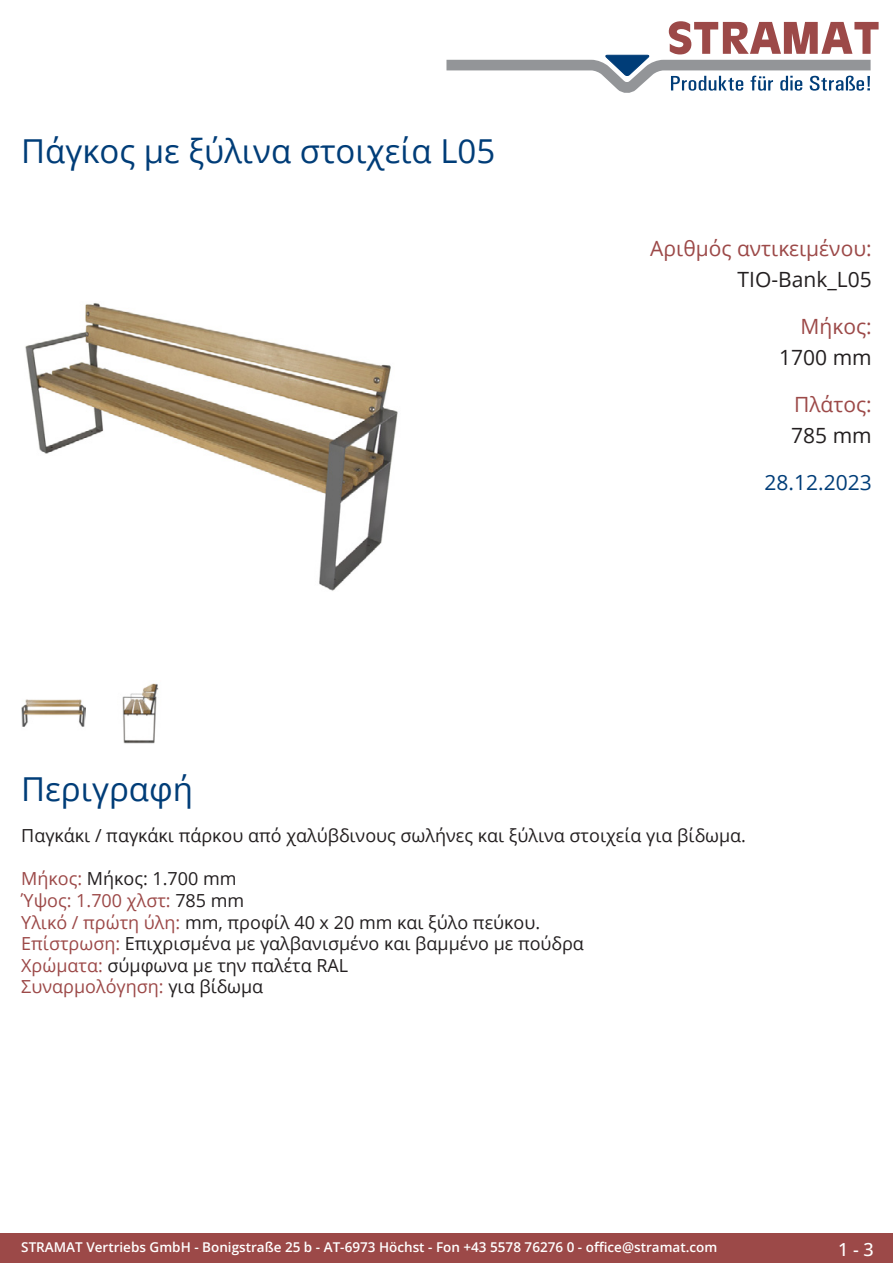
<style>
.page{position:relative;width:893px;height:1263px;background:#fff}
.page>*{position:absolute;margin:0;border:0;box-sizing:border-box;transform-origin:0 0}
.Produkttitel{font:33px "Open Sans";color:#003d78}
.TechDaten_Überschrif{font:21px "Open Sans";color:#9c4948}
.TechDaten_Inhalt{font:21px "Open Sans";color:#231f20}
.Erstellungsdatum{font:21px "Open Sans";color:#003d78}
.Beschreibung_Text{font:18px/21.6px "Open Sans";color:#231f20}
.t1{font:500 18px "Open Sans";color:#fff}
.t2{font:600 13.5px "Open Sans";color:#fff}
.s1{color:#9c4948}
</style>
<div class="page">
<div style="left:0;top:1233px;width:893px;height:30px;background:#9c4948"></div>
<svg style="left:446px;top:21px;width:433px;height:72px"></svg>
<img style="left:25px;top:303px;width:373px;height:288px">
<img style="left:21px;top:699px;width:64px;height:28px">
<img style="left:122px;top:683px;width:37px;height:61px">
<p class="Produkttitel" style="left:21px;top:128px;width:475px">Πάγκος με ξύλινα στοιχεία L05</p>
<p class="TechDaten_Überschrif" style="left:650px;top:234px;width:223px">Αριθμός αντικειμένου:</p>
<p class="TechDaten_Inhalt" style="left:738px;top:265px;width:136px">TIO-Bank_L05</p>
<p class="TechDaten_Überschrif" style="left:801px;top:312px;width:73px">Μήκος:</p>
<p class="TechDaten_Inhalt" style="left:779px;top:343px;width:94px">1700 mm</p>
<p class="TechDaten_Überschrif" style="left:794px;top:390px;width:79px">Πλάτος:</p>
<p class="TechDaten_Inhalt" style="left:791px;top:421px;width:82px">785 mm</p>
<p class="Erstellungsdatum" style="left:764px;top:468px;width:109px">28.12.2023</p>
<p class="Produkttitel" style="left:21px;top:766px;width:173px">Περιγραφή</p>
<p class="Beschreibung_Text" style="left:21px;top:824px;width:726px">Παγκάκι / παγκάκι πάρκου από χαλύβδινους σωλήνες και ξύλινα στοιχεία για βίδωμα.</p>
<p class="Beschreibung_Text" style="left:21px;top:867px;width:564px"><span class="s1">Μήκος:</span> Μήκος: 1.700 mm<br><span class="s1">Ύψος: 1.700 χλστ:</span> 785 mm<br><span class="s1">Υλικό / πρώτη ύλη:</span> mm, προφίλ 40 x 20 mm και ξύλο πεύκου.<br><span class="s1">Επίστρωση:</span> Επιχρισμένα με γαλβανισμένο και βαμμένο με πούδρα <span class="s1">Χρώματα:</span> σύμφωνα με την παλέτα RAL<br><span class="s1">Συναρμολόγηση:</span> για βίδωμα</p>
<p class="t2" style="left:21px;top:1238px;width:698px">STRAMAT Vertriebs GmbH - Bonigstraße 25 b - AT-6973 Höchst - Fon +43 5578 76276 0 - office@stramat.com</p>
<p class="t1" style="left:838px;top:1237px;width:37px">1 - 3</p>
</div>
